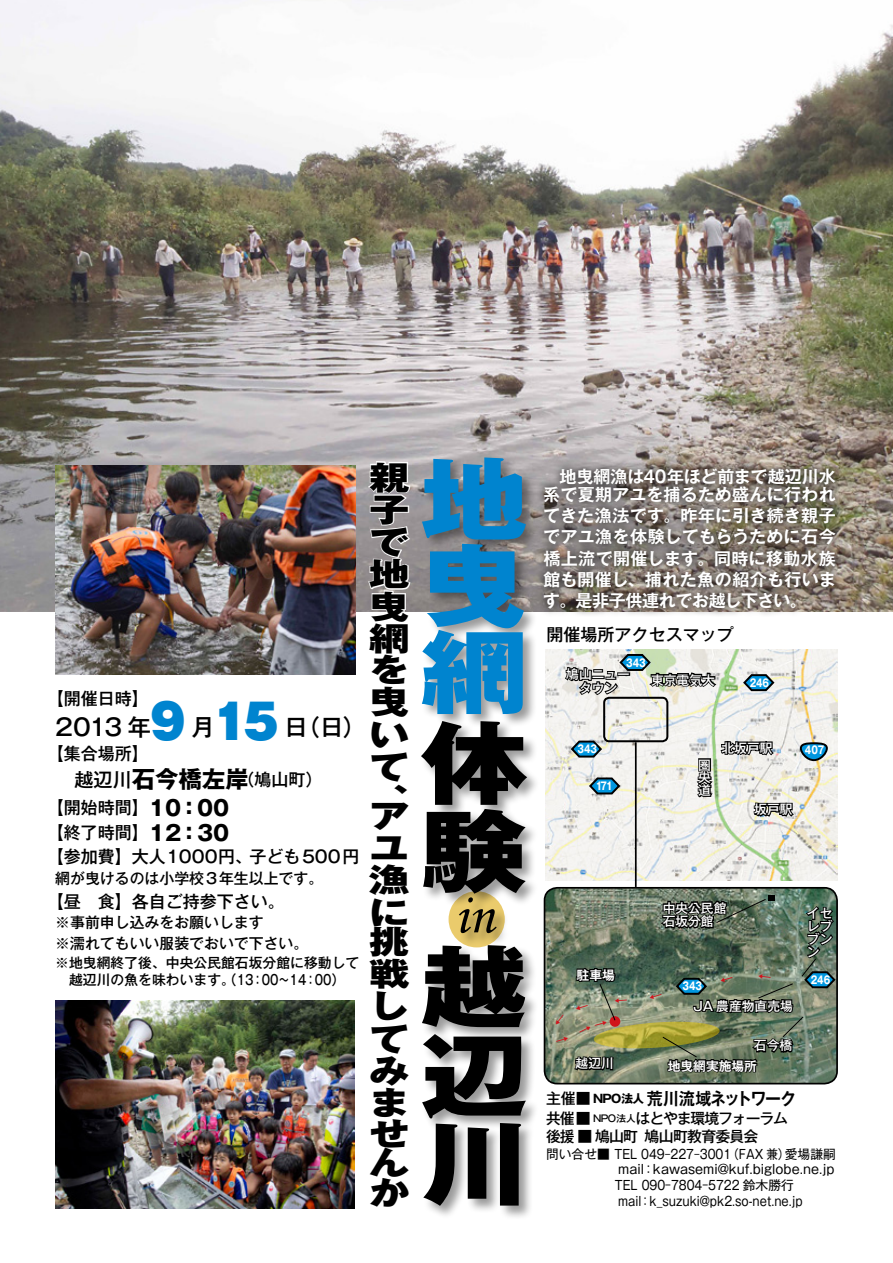
<style>
.page{position:relative;width:893px;height:1263px;background:#fff}
.page>*{position:absolute;margin:0;border:0;box-sizing:border-box;transform-origin:0 0}
.t1{font:800 90.3px/88.5px "Gothic MB101 Pr 5";color:#000;scale:1.18 1}
.t2{font:800 90.3px/86.7px "Gothic MB101 Pr 5";color:#0084cf;text-align:justify;scale:1.18 1}
.t3{font:56.4px "Monotype Corsiva";color:#000}
.t4{font:900 46.8px "Gothic MB101 Pr 5";color:#0084cf}
.t5{font:800 32.25px/32.1px "Gothic MB101 Pr 5";color:#000;text-align:justify;scale:1.25 1}
.t6{font:500 23.4px "Gothic MB101 Pr 5";letter-spacing:-.04em;color:#000}
.t7{font:700 23.4px "Gothic MB101 Pr 5";color:#000}
.t8{font:700 21.3px "Gothic MB101 Pr 5";color:#000}
.t9{font:500 19.2px "Gothic MB101 Pr 5";color:#000}
.t10{font:700 16.95px/21.3px "Gothic MB101 Pr 5 De";letter-spacing:.005em;color:#fff;text-align:justify}
.t11{font:500 16.95px "Gothic MB101 Pr 5";color:#000}
.t12{font:700 16.95px "Gothic MB101 Pr 5 De";letter-spacing:-.075em;color:#000;scale:.94 1}
.t13{font:500 14.85px/20.2px "Gothic MB101 Pr 5";color:#000}
.t14{font:500 14.85px/20.2px "Gothic MB101 Pr 5";letter-spacing:-.075em;color:#000}
.t15{font:500 14.85px "Gothic MB101 Pr 5";letter-spacing:-.055em;color:#000}
.t16{font:500 13.8px/17px "Gothic MB101 Pr 5";color:#000}
.t17{font:12.75px/15.9px "Gothic MB101 Pr 5";color:#000}
.t18{font:500 12.75px/12.8px "Gothic MB101 Pr 5";color:#fff;text-align:justify}
.t19{font:700 12.75px "Gothic MB101 Pr 5 De";color:#fff}
.t20{font:12.75px "Gothic MB101 Pr 5";color:#000;scale:.9 1}
.t21{font:700 11.7px "Gothic MB101 Pr 5";letter-spacing:-.075em;color:#000}
.t22{font:700 10.8px "Gothic MB101 Pr 5";color:#fff;scale:.8 1}
.s1{font-weight:500;font-size:23.4px;color:#000}
.s2{font-weight:500;font-size:19.2px}
.s3{font-size:9.6px}
</style>
<div class="page">
<img style="left:0;top:0;width:893px;height:611px">
<img style="left:544px;top:888px;width:293px;height:195px">
<div style="left:544px;top:887px;width:294px;height:197px;border:2px solid #000;border-radius:13px"></div>
<img style="left:545px;top:649px;width:293px;height:231px">
<svg style="left:363px;top:460px;width:56px;height:152px"></svg>
<svg style="left:540px;top:459px;width:303px;height:156px"></svg>
<div style="left:419px;top:456px;width:121px;height:764px;background:#000;opacity:.4"></div>
<img style="left:55px;top:1000px;width:300px;height:208px">
<img style="left:55px;top:466px;width:300px;height:208px">
<hr style="left:635px;top:742px;width:2px;height:145px;background:#000">
<svg style="left:563px;top:652px;width:266px;height:191px"></svg>
<svg style="left:554px;top:895px;width:283px;height:190px"></svg>
<p class="t11" style="left:47px;top:684px;width:104px">【開催日時【</p>
<h3 class="t4" style="left:128px;top:682px;width:59px">9<span class="s1">年</span></h3>
<h3 class="t6" style="left:55px;top:708px;width:68px">2013</h3>
<p class="t11" style="left:47px;top:740px;width:104px">【集合場所【</p>
<h3 class="t6" style="left:192px;top:708px;width:25px">月</h3>
<h3 class="t4" style="left:213px;top:682px;width:67px">15</h3>
<h3 class="t6" style="left:284px;top:708px;width:83px">（日日(</h3>
<h3 class="t7" style="left:74px;top:760px;width:176px"><span class="s2">越辺川</span>石今橋左岸</h3>
<p class="t11" style="left:238px;top:765px;width:87px">（鳩山町(</p>
<p class="t9" style="left:55px;top:763px;width:21px">　</p>
<p class="t11" style="left:47px;top:794px;width:104px">【開始時間【</p>
<p class="t11" style="left:47px;top:818px;width:104px">【終了時間【</p>
<p class="t8" style="left:149px;top:790px;width:82px">10：00</p>
<p class="t8" style="left:149px;top:815px;width:82px">12：30</p>
<p class="t11" style="left:47px;top:843px;width:207px">【参加費】大人1000円、</p>
<p class="t13" style="left:55px;top:867px;width:269px">網が曳けるのは小学校３年生以上です。</p>
<p class="t11" style="left:47px;top:887px;width:240px">【昼　食】各自ご持参下さい。</p>
<p class="t13" style="left:55px;top:911px;width:254px">※事前申し込みをお願いします<br>※濡れてもいい服装でおいで下さい。</p>
<p class="t16" style="left:55px;top:953px;width:306px">※地曳網終了後、中央公民館石坂分館に移動して　越辺川の魚を味わいます)。13：00〜14：00(</p>
<p class="t11" style="left:249px;top:843px;width:112px">子ども500円</p>
<h3 class="t5" style="left:369px;top:459px;width:33px">親子で地曳網を曳いて</h3>
<h3 class="t5" style="left:369px;top:781px;width:32px">、</h3>
<h3 class="t5" style="left:369px;top:797px;width:33px">アユ漁に</h3>
<h3 class="t5" style="left:369px;top:923px;width:34px;line-height:31.5px">挑戦してみませんか</h3>
<h1 class="t2" style="left:421px;top:449px;width:90px">地曳網</h1>
<h1 class="t1" style="left:421px;top:712px;width:91px">体験</h1>
<h2 class="t3" style="left:454px;top:881px;width:41px">in</h2>
<h1 class="t1" style="left:421px;top:936px;width:90px;text-align:justify">越辺川</h1>
<p class="t10" style="left:560px;top:464px;width:278px">地曳網漁は40年ほど前まで越辺川水</p>
<p class="t10" style="left:543px;top:482px;width:294px">系で夏期アユを捕るため盛んに行われてきた漁法です。昨年に引き続き親子でアユ漁を体験してもらうために石今橋上流で開催します。同時に移動水族館も開催し、捕れた魚の紹介も行います。是非子供連れでお越し下さい。</p>
<p class="t11" style="left:547px;top:620px;width:189px">開催場所アクセスマップ</p>
<p class="t22" style="left:626px;top:653px;width:26px">343</p>
<p class="t18" style="left:566px;top:666px;width:65px;line-height:13.8px;text-align:center">鳩山ニュータウン</p>
<p class="t18" style="left:651px;top:672px;width:65px">東京電気大</p>
<p class="t22" style="left:750px;top:674px;width:26px">246</p>
<p class="t22" style="left:577px;top:740px;width:26px">343</p>
<p class="t22" style="left:596px;top:777px;width:23px">171</p>
<p class="t18" style="left:698px;top:757px;width:14px">圏央道</p>
<p class="t18" style="left:721px;top:741px;width:53px">北坂戸駅</p>
<p class="t18" style="left:754px;top:802px;width:40px">坂戸駅</p>
<p class="t22" style="left:805px;top:741px;width:26px">407</p>
<p class="t19" style="left:577px;top:964px;width:40px">駐車場</p>
<p class="t18" style="left:576px;top:1056px;width:40px">越辺川</p>
<p class="t18" style="left:663px;top:900px;width:65px;line-height:13.8px">中央公民館石坂分館</p>
<p class="t18" style="left:807px;top:906px;width:27px">イセレブブンン</p>
<p class="t22" style="left:682px;top:977px;width:26px">343</p>
<p class="t18" style="left:693px;top:998px;width:101px">JA 農産物直売場</p>
<p class="t18" style="left:754px;top:1038px;width:40px">石今橋</p>
<p class="t19" style="left:668px;top:1055px;width:91px">地曳網実施場所</p>
<p class="t22" style="left:811px;top:971px;width:26px">246</p>
<p class="t12" style="left:647px;top:1084px;width:160px">荒川流域ネットワーク</p>
<p class="t14" style="left:546px;top:1087px;width:244px">主催■<br>共催■ <span class="s3">NPO法人</span>はとやま環境フォーラム</p>
<p class="t15" style="left:546px;top:1124px;width:214px">後援 ■ 鳩山町鳩山町教育委員会</p>
<p class="t17" style="left:785px;top:1145px;width:53px">愛場謙嗣</p>
<p class="t21" style="left:593px;top:1088px;width:52px">NPO法人</p>
<p class="t20" style="left:727px;top:1143px;width:70px">（FAX 兼）</p>
<p class="t17" style="left:642px;top:1145px;width:194px;line-height:15.5px;text-indent:-96px">問い合せ■ TEL 049–227–3001：kawasemi@kuf.biglobe.ne j p.</p>
<p class="t17" style="left:615px;top:1160px;width:189px">mail<br>TEL 090-7804-5722 鈴木勝行mail： _k suzuki@pk2.so-net.ne j p.</p>
</div>
